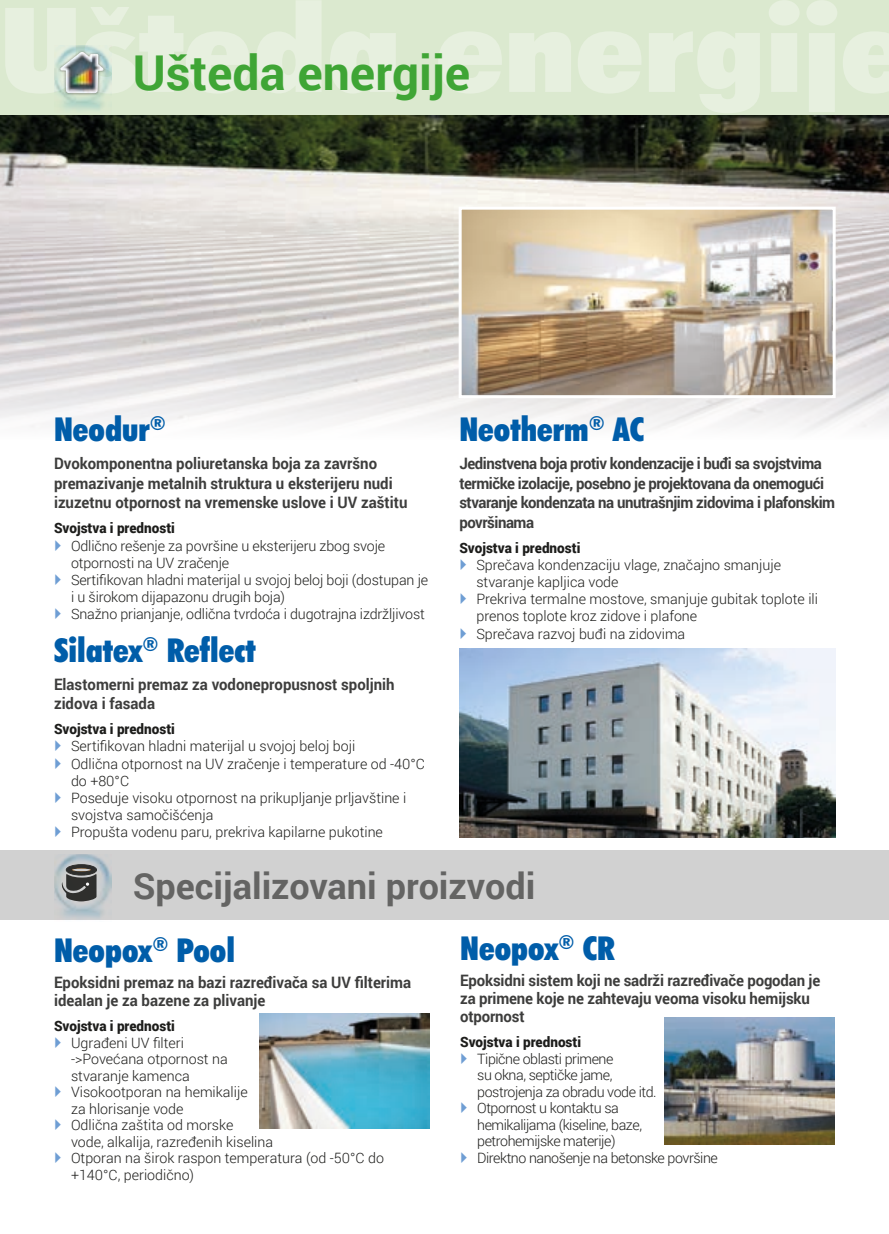
<style>
.page{position:relative;width:889px;height:1234px;background:#fff}
.page>*{position:absolute;margin:0;border:0;box-sizing:border-box;transform-origin:0 0}
.t1{font:700 48px "Roboto";color:#3fa535}
.t2{font:700 36px "Roboto";color:#646463}
.t3{font:900 condensed 33px "LS Futura BT Extra";color:#005da9}
.t4{font:700 15.75px/18px "Roboto";letter-spacing:-.01em;color:#3d3d3c;scale:.95 1}
.t5{font:700 15.75px/19.5px "Roboto";letter-spacing:-.03em;color:#3d3d3c;scale:.95 1}
.t6{font:300 14.25px/17.1px "Roboto";color:#1d1d1b}
.t7{font:300 14.25px/16.5px "Roboto";letter-spacing:-.03em;color:#1d1d1b}
.t8{font:900 14.25px "Roboto";color:#1d1d1b;scale:.95 1}
</style>
<div class="page">
<div style="left:0;top:850px;width:889px;height:69px;background:#d1d1d1"></div>
<img style="left:0;top:115px;width:889px;height:316px">
<img style="left:462px;top:211px;width:369px;height:183px">
<div style="left:458px;top:207px;width:377px;height:191px;border:3px solid #fff"></div>
<img style="left:259px;top:1013px;width:170px;height:115px">
<img style="left:664px;top:1017px;width:170px;height:126px">
<div style="left:0;top:0;width:889px;height:115px;background:#dbe9cf"></div>
<img style="left:54px;top:46px;width:57px;height:64px">
<div style="left:58px;top:50px;width:48px;height:46px;background:#1d1d1b;opacity:.5"></div>
<img style="left:60px;top:52px;width:44px;height:41px">
<img style="left:54px;top:854px;width:57px;height:66px">
<svg style="left:62px;top:864px;width:35px;height:37px"></svg>
<img style="left:459px;top:648px;width:376px;height:189px">
<h1 class="t1" style="left:133px;top:39px;width:339px">Ušteda energije</h1>
<h3 class="t3" style="left:54px;top:407px;width:113px">Neodur<sup>®</sup></h3>
<p class="t4" style="left:54px;top:453px;width:373px;line-height:19.5px">Dvokomponentna poliuretanska boja za završno premazivanje metalnih struktura u eksterijeru nudi izuzetnu otpornost na vremenske uslove i UV zaštitu</p>
<p class="t8" style="left:54px;top:518px;width:129px">Svojstva i prednosti</p>
<p class="t6" style="left:71px;top:536px;width:359px">Odlično rešenje za površine u eksterijeru zbog svoje otpornosti na UV zračenje<br>Sertifikovan hladni materijal u svojoj beloj boji (dostupan je i u širokom dijapazonu drugih boja)<br>Snažno prianjanje, odlična tvrdoća i dugotrajna izdržljivost</p>
<h3 class="t3" style="left:54px;top:627px;width:203px">Silatex<sup>®</sup> Reflect</h3>
<p class="t4" style="left:54px;top:673px;width:360px;line-height:19.5px">Elastomerni premaz za vodonepropusnost spoljnih zidova i fasada</p>
<p class="t8" style="left:54px;top:719px;width:129px">Svojstva i prednosti</p>
<p class="t6" style="left:71px;top:737px;width:355px">Sertifikovan hladni materijal u svojoj beloj boji<br>Odlična otpornost na UV zračenje i temperature od -40°C do +80°C<br>Poseduje visoku otpornost na prikupljanje prljavštine i svojstva samočišćenja<br>Propušta vodenu paru, prekriva kapilarne pukotine</p>
<h3 class="t3" style="left:459px;top:407px;width:186px">Neotherm<sup>®</sup> AC</h3>
<p class="t5" style="left:459px;top:453px;width:397px">Jedinstvena boja protiv kondenzacije i buđi sa svojstvima termičke izolacije, posebno je projektovana da onemogući stvaranje kondenzata na unutrašnjim zidovima i plafonskim površinama</p>
<p class="t8" style="left:459px;top:537px;width:129px">Svojstva i prednosti</p>
<p class="t6" style="left:476px;top:556px;width:343px">Sprečava kondenzaciju vlage, značajno smanjuje stvaranje kapljica vode<br>Prekriva termalne mostove, smanjuje gubitak toplote ili prenos toplote kroz zidove i plafone<br>Sprečava razvoj buđi na zidovima</p>
<h2 class="t2" style="left:133px;top:860px;width:404px">Specijalizovani proizvodi</h2>
<h3 class="t3" style="left:54px;top:927px;width:182px">Neopox<sup>®</sup> Pool</h3>
<p class="t4" style="left:54px;top:972px;width:377px">Epoksidni premaz na bazi razređivača sa UV filterima idealan je za bazene za plivanje</p>
<p class="t8" style="left:54px;top:1015px;width:129px">Svojstva i prednosti</p>
<p class="t6" style="left:71px;top:1033px;width:314px;line-height:16.5px">Ugrađeni UV filteri<br>-&gt;Povećana otpornost na<br>stvaranje kamenca<br>Visokootporan na hemikalije<br>za hlorisanje vode<br>Odlična zaštita od morske<br>vode, alkalija, razređenih kiselina<br>Otporan na širok raspon temperatura (od -50°C do +140°C, periodično)</p>
<h3 class="t3" style="left:460px;top:925px;width:157px">Neopox<sup>®</sup> CR</h3>
<p class="t4" style="left:460px;top:970px;width:381px">Epoksidni sistem koji ne sadrži razređivače pogodan je za primene koje ne zahtevaju veoma visoku hemijsku otpornost</p>
<p class="t8" style="left:460px;top:1031px;width:129px">Svojstva i prednosti</p>
<p class="t7" style="left:477px;top:1049px;width:242px">Tipične oblasti primene<br>su okna, septičke jame,<br>postrojenja za obradu vode itd.<br>Otpornost u kontaktu sa<br>hemikalijama (kiseline, baze, petrohemijske materije)<br>Direktno nanošenje na betonske površine</p>
</div>
